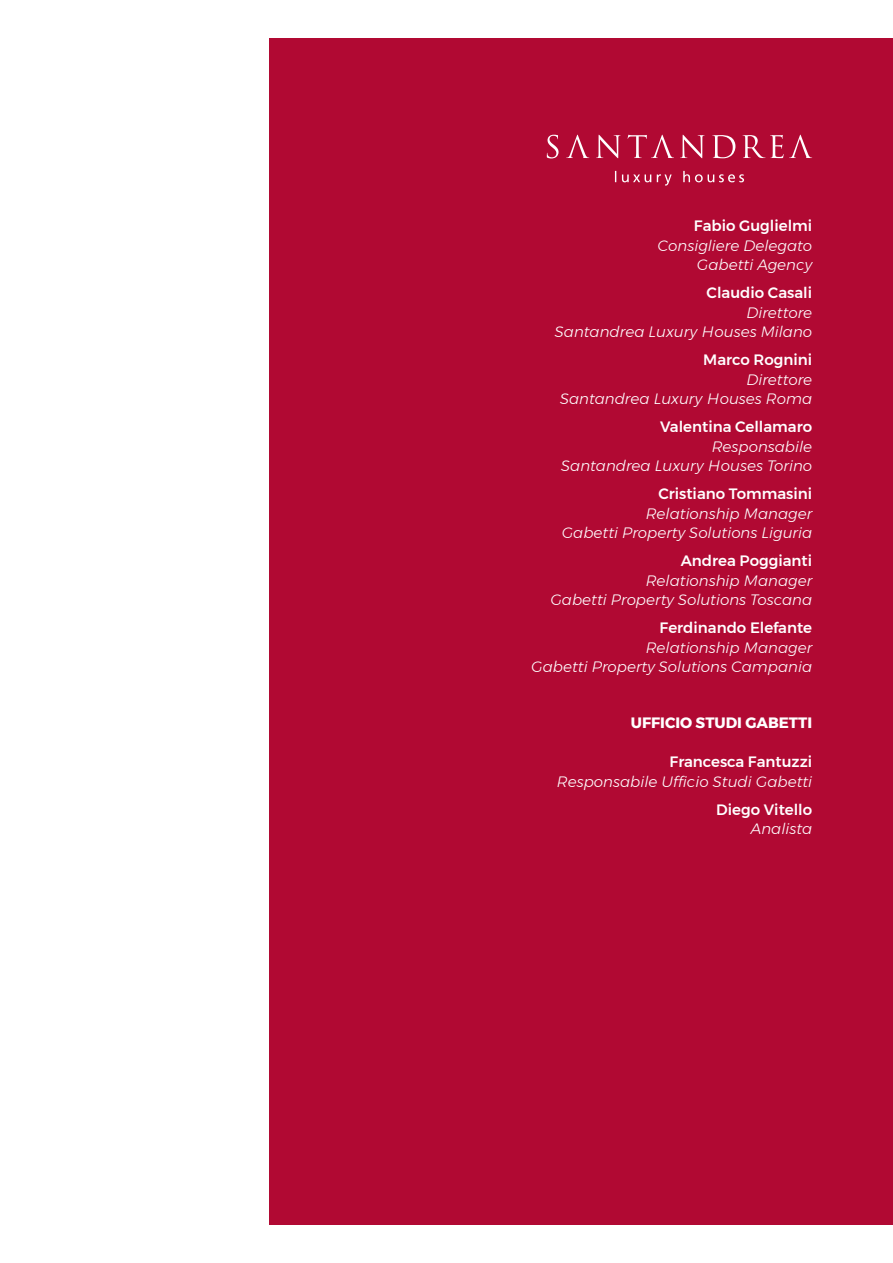
<style>
.page{position:relative;width:893px;height:1263px;background:#fff}
.page>*{position:absolute;margin:0;border:0;box-sizing:border-box;transform-origin:0 0}
.t1{font:italic 300 15px/19.5px "Montserrat";color:#fff;text-align:right}
.t2{font:500 15px "Montserrat";color:#fff}
.t3{font:700 15px "Montserrat";color:#fff}
</style>
<div class="page">
<div style="left:269px;top:38px;width:624px;height:1187px;background:#b10933"></div>
<svg style="left:547px;top:135px;width:11px;height:23px"></svg>
<svg style="left:566px;top:135px;width:23px;height:23px"></svg>
<svg style="left:789px;top:135px;width:23px;height:23px"></svg>
<svg style="left:596px;top:135px;width:24px;height:23px"></svg>
<svg style="left:628px;top:135px;width:46px;height:23px"></svg>
<svg style="left:680px;top:135px;width:25px;height:23px"></svg>
<svg style="left:712px;top:135px;width:23px;height:23px"></svg>
<svg style="left:743px;top:135px;width:40px;height:23px"></svg>
<svg style="left:615px;top:171px;width:129px;height:15px"></svg>
<p class="t2" style="left:694px;top:214px;width:120px">Fabio Guglielmi</p>
<p class="t1" style="left:658px;top:235px;width:156px">Consigliere Delegato<br>Gabetti Agency</p>
<p class="t2" style="left:707px;top:281px;width:107px">Claudio Casali</p>
<p class="t1" style="left:555px;top:302px;width:259px">Direttore<br>Santandrea Luxury Houses Milano</p>
<p class="t2" style="left:703px;top:348px;width:110px">Marco Rognini</p>
<p class="t1" style="left:560px;top:369px;width:254px">Direttore<br>Santandrea Luxury Houses Roma</p>
<p class="t2" style="left:660px;top:415px;width:154px">Valentina Cellamaro</p>
<p class="t1" style="left:561px;top:436px;width:252px">Responsabile<br>Santandrea Luxury Houses Torino</p>
<p class="t2" style="left:658px;top:482px;width:155px">Cristiano Tommasini</p>
<p class="t1" style="left:562px;top:503px;width:252px">Relationship Manager<br>Gabetti Property Solutions Liguria</p>
<p class="t2" style="left:681px;top:549px;width:133px">Andrea Poggianti</p>
<p class="t1" style="left:550px;top:571px;width:263px">Relationship Manager<br>Gabetti Property Solutions Toscana</p>
<p class="t2" style="left:660px;top:616px;width:154px">Ferdinando Elefante</p>
<p class="t1" style="left:531px;top:638px;width:282px">Relationship Manager<br>Gabetti Property Solutions Campania</p>
<p class="t3" style="left:631px;top:711px;width:183px">UFFICIO STUDI GABETTI</p>
<p class="t2" style="left:670px;top:750px;width:144px">Francesca Fantuzzi</p>
<p class="t1" style="left:557px;top:772px;width:257px">Responsabile Ufficio Studi Gabetti</p>
<p class="t2" style="left:716px;top:798px;width:97px">Diego Vitello</p>
<p class="t1" style="left:751px;top:819px;width:63px">Analista</p>
</div>
